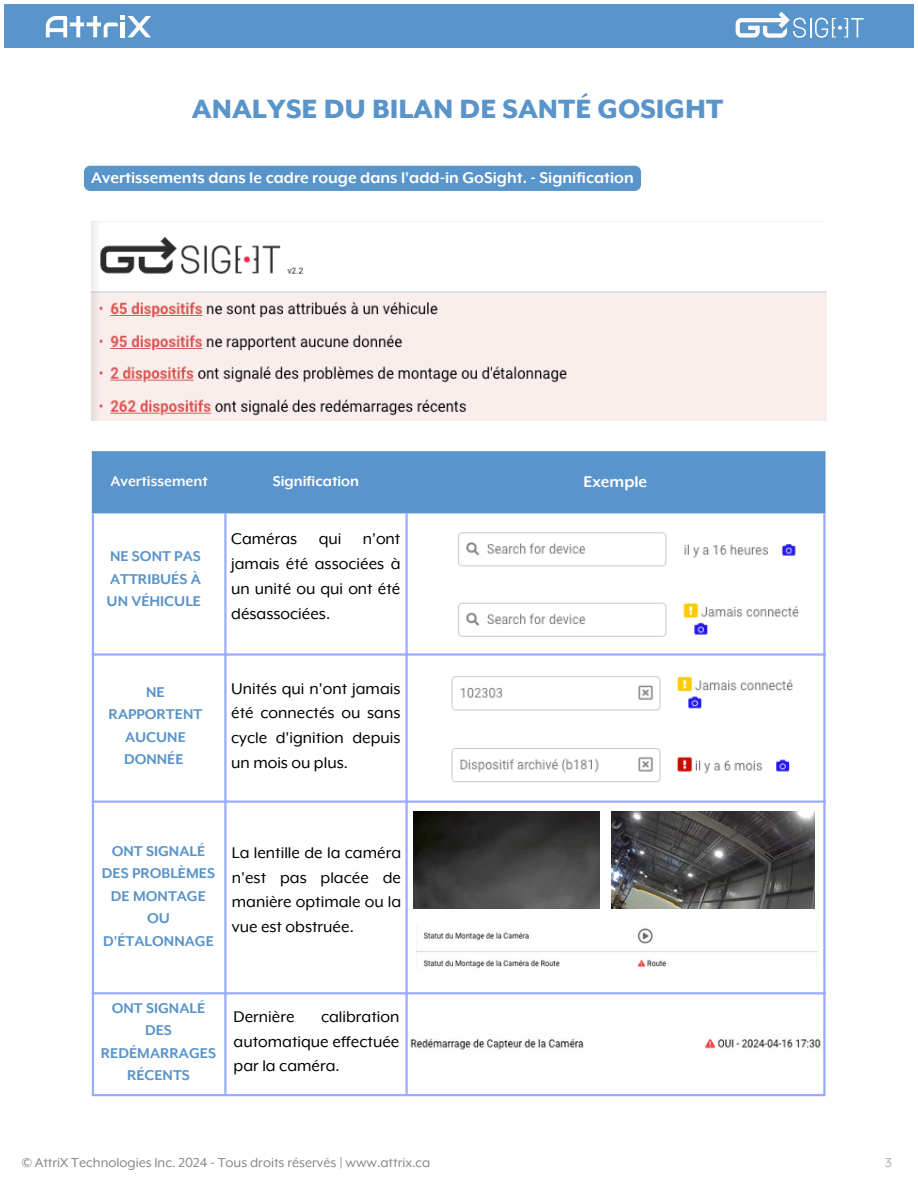
<style>
.page{position:relative;width:918px;height:1188px;background:#fff}
.page>*{position:absolute;margin:0;border:0;box-sizing:border-box;transform-origin:0 0}
.t1{font:800 30.75px "Mr Eaves XL Mod OT";color:#5994ca}
.t2{font:18px/24.8px "Mr Eaves XL Mod OT";color:#000;text-align:justify}
.t3{font:700 18px "Mr Eaves XL Mod OT";color:#fff}
.t4{font:700 16.5px/22.5px "Mr Eaves XL Mod OT";color:#5994ca;text-align:center}
.t5{font:700 16.5px "Mr Eaves XL Mod OT";color:#fafafa}
.t6{font:700 16.5px "Mr Eaves XL Mod OT";color:#fff}
.t7{font:15px "Mr Eaves XL Mod OT";color:#888}
.t8{font:15px "Mr Eaves XL Mod OT";color:#aeaeae}
</style>
<div class="page">
<div style="left:5px;top:5px;width:908px;height:43px;background:#5994ca"></div>
<svg style="left:46px;top:16px;width:105px;height:21px"></svg>
<svg style="left:736px;top:12px;width:128px;height:26px"></svg>
<img style="left:92px;top:221px;width:734px;height:135px">
<img style="left:92px;top:356px;width:734px;height:65px">
<img style="left:410px;top:1038px;width:411px;height:12px">
<img style="left:427px;top:513px;width:387px;height:124px">
<div style="left:94px;top:453px;width:729px;height:58px;background:#5994ca"></div>
<hr style="left:92px;top:453px;width:2px;height:58px;background:#5994ca">
<hr style="left:224px;top:453px;width:3px;height:58px;background:#5994ca">
<hr style="left:405px;top:453px;width:3px;height:58px;background:#5994ca">
<hr style="left:823px;top:453px;width:3px;height:58px;background:#5994ca">
<hr style="left:92px;top:451px;width:734px;height:2px;background:#5994ca">
<hr style="left:92px;top:511px;width:734px;height:2px;background:#5994ca">
<hr style="left:92px;top:513px;width:2px;height:581px;background:#99acff">
<hr style="left:224px;top:513px;width:3px;height:581px;background:#99acff">
<hr style="left:405px;top:513px;width:3px;height:581px;background:#99acff">
<hr style="left:823px;top:513px;width:3px;height:581px;background:#99acff">
<hr style="left:92px;top:653px;width:734px;height:3px;background:#99acff">
<hr style="left:92px;top:800px;width:734px;height:3px;background:#99acff">
<hr style="left:92px;top:992px;width:734px;height:2px;background:#99acff">
<hr style="left:92px;top:1094px;width:734px;height:2px;background:#99acff">
<div style="left:84px;top:166px;width:557px;height:25px;background:#5994ca"></div>
<img style="left:451px;top:676px;width:342px;height:107px">
<img style="left:612px;top:812px;width:202px;height:97px">
<img style="left:414px;top:812px;width:185px;height:97px">
<img style="left:416px;top:928px;width:402px;height:40px">
<p class="t1" style="left:192px;top:95px;width:533px">ANALYSE DU BILAN DE SANTÉ GOSIGHT</p>
<h2 class="t3" style="left:91px;top:169px;width:544px">Avertissements dans le cadre rouge dans l'add-in GoSight. - Signification</h2>
<p class="t5" style="left:110px;top:474px;width:99px">Avertissement</p>
<p class="t6" style="left:273px;top:474px;width:88px">Signification</p>
<p class="t3" style="left:584px;top:474px;width:65px">Exemple</p>
<h2 class="t4" style="left:107px;top:546px;width:96px;text-align:justify">NE SONT PAS ATTRIBUÉS À UN VÉHICULE</h2>
<h3 class="t2" style="left:231px;top:527px;width:171px">Caméras qui n'ont jamais été associées à un unité ou qui ont été désassociées.</h3>
<h3 class="t4" style="left:109px;top:682px;width:95px">NE<br>RAPPORTENT<br>AUCUNE<br>DONNÉE</h3>
<p class="t2" style="left:231px;top:677px;width:171px">Unités qui n'ont jamais été connectés ou sans cycle d'ignition depuis un mois ou plus.</p>
<p class="t4" style="left:102px;top:840px;width:115px">ONT SIGNALÉ<br>DES PROBLÈMES<br>DE MONTAGE<br>OU<br>D'ÉTALONNAGE</p>
<p class="t2" style="left:232px;top:841px;width:171px">La lentille de la caméra n'est pas placée de manière optimale ou la vue est obstruée.</p>
<h3 class="t4" style="left:101px;top:998px;width:117px">ONT SIGNALÉ<br>DES<br>REDÉMARRAGES<br>RÉCENTS</h3>
<p class="t2" style="left:234px;top:1005px;width:62px">Dernière</p>
<p class="t2" style="left:234px;top:1005px;width:167px;text-indent:87px">calibration automatique effectuée par la caméra.</p>
<p class="t7" style="left:22px;top:1156px;width:410px">© AttriX Technologies Inc. 2024 - Tous droits réservés | www.attrix.ca</p>
<h2 class="t8" style="left:885px;top:1156px;width:9px">3</h2>
</div>
